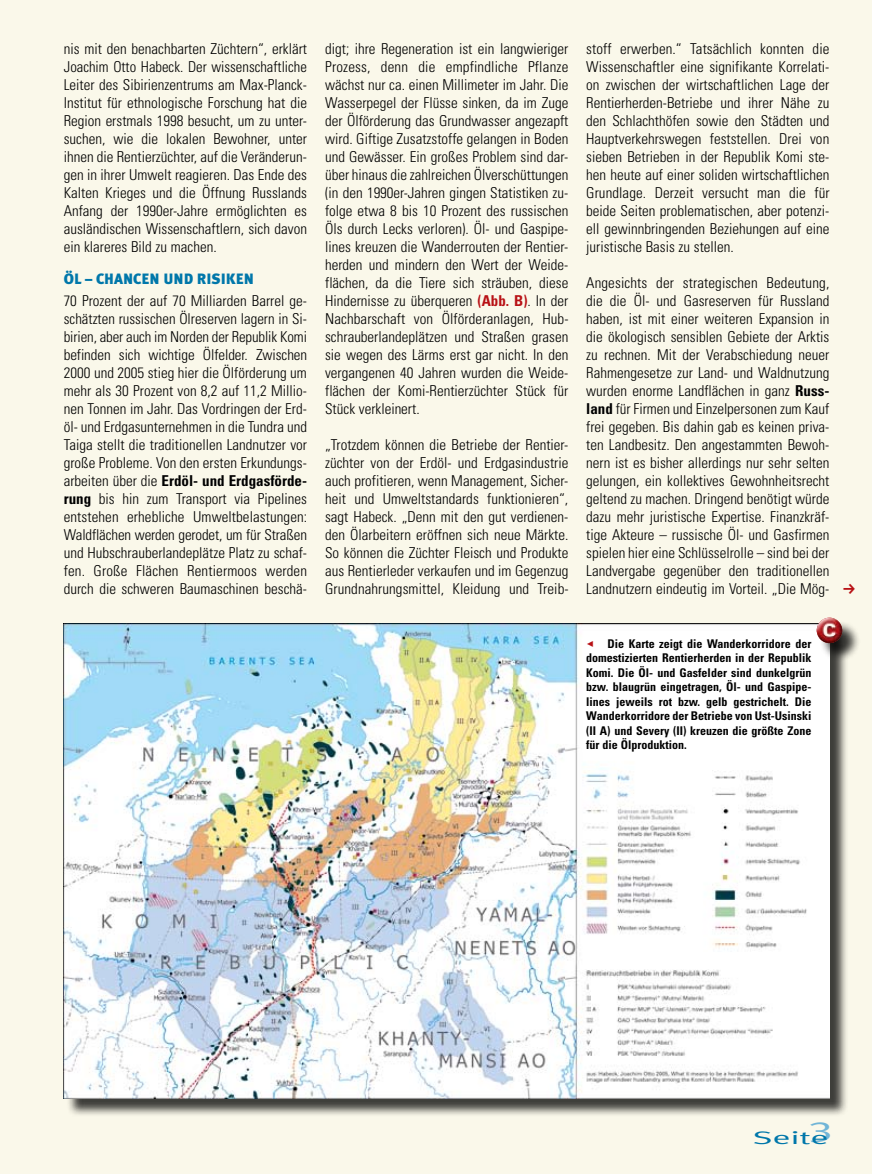
<style>
.page{position:relative;width:872px;height:1174px;background:#faf8ea}
.page>*{position:absolute;margin:0;border:0;box-sizing:border-box;transform-origin:0 0}
.t1{font:18px "Meta Plus Normal";color:#07a;scale:1.96 1}
.t2{font:300 condensed 15px/18px "Univers LT";color:#000;text-align:justify}
.t3{font:900 15px "Meta Plus";color:#07a}
.t4{font:700 condensed 12px/14.4px "Univers LT";color:#000;text-align:justify}
.s1{font-weight:700}
.s2{font-weight:700;color:#b81115}
</style>
<div class="page">
<div style="left:66px;top:626px;width:782px;height:491px;background:#000;opacity:.75"></div>
<img style="left:64px;top:623px;width:765px;height:475px">
<div style="left:819px;top:620px;width:41px;height:41px;background:#000;opacity:.75"></div>
<img style="left:816px;top:617px;width:26px;height:26px;border-radius:13px">
<svg style="left:587px;top:641px;width:6px;height:6px"></svg>
<p class="t2" style="left:64px;top:40px;width:245px">nis mit den benachbarten Züchtern“, erklärt Joachim Otto Habeck. Der wissenschaftliche Leiter des Sibirienzentrums am Max-Planck-Institut für ethnologische Forschung hat die Region erstmals 1998 besucht, um zu unter&shy;suchen, wie die lokalen Bewohner, unter ihnen die Rentierzüchter, auf die Veränderun&shy;gen in ihrer Umwelt reagieren. Das Ende des Kalten Krieges und die Öffnung Russlands Anfang der 1990er-Jahre ermöglichten es ausländischen Wissenschaftlern, sich davon ein klareres Bild zu machen.</p>
<p class="t3" style="left:64px;top:270px;width:192px">ÖL – CHANCEN UND RISIKEN</p>
<p class="t2" style="left:64px;top:292px;width:245px">70 Prozent der auf 70 Milliarden Barrel ge&shy;schätzten russischen Ölreserven lagern in Si&shy;birien, aber auch im Norden der Republik Komi befinden sich wichtige Ölfelder. Zwischen 2000 und 2005 stieg hier die Ölförderung um mehr als 30 Prozent von 8,2 auf 11,2 Millio&shy;nen Tonnen im Jahr. Das Vordringen der Erd&shy;öl- und Erdgasunternehmen in die Tundra und Taiga stellt die traditionellen Landnutzer vor große Probleme. Von den ersten Erkundungs&shy;arbeiten über die <span class="s1">Erdöl- und Erdgasförde&shy;rung</span> bis hin zum Transport via Pipelines entstehen erhebliche Umweltbelastungen:<br>Waldflächen werden gerodet, um für Straßen und Hubschrauberlandeplätze Platz zu schaf&shy;fen. Große Flächen Rentiermoos werden durch die schweren Baumaschinen beschä-</p>
<p class="t2" style="left:325px;top:40px;width:245px">digt; ihre Regeneration ist ein langwieriger Prozess, denn die empfindliche Pflanze wächst nur ca. einen Millimeter im Jahr. Die Wasserpegel der Flüsse sinken, da im Zuge der Ölförderung das Grundwasser angezapft wird. Giftige Zusatzstoffe gelangen in Boden und Gewässer. Ein großes Problem sind dar&shy;über hinaus die zahlreichen Ölverschüttungen (in den 1990er-Jahren gingen Statistiken zu&shy;folge etwa 8 bis 10 Prozent des russischen Öls durch Lecks verloren). Öl- und Gaspipe&shy;lines kreuzen die Wanderrouten der Rentier&shy;herden und mindern den Wert der Weide&shy;flächen, da die Tiere sich sträuben, diese Hindernisse zu überqueren <span class="s2">(Abb. B)</span>. In der Nachbarschaft von Ölförderanlagen, Hub&shy;schrauberlandeplätzen und Straßen grasen sie wegen des Lärms erst gar nicht. In den vergangenen 40 Jahren wurden die Weide&shy;flächen der Komi-Rentierzüchter Stück für Stück verkleinert.</p>
<p class="t2" style="left:325px;top:436px;width:245px">„Trotzdem können die Betriebe der Rentier&shy;züchter von der Erdöl- und Erdgasindustrie auch profitieren, wenn Management, Sicher&shy;heit und Umweltstandards funktionieren“, sagt Habeck. „Denn mit den gut verdienen&shy;den Ölarbeitern eröffnen sich neue Märkte.<br>So können die Züchter Fleisch und Produkte aus Rentierleder verkaufen und im Gegenzug Grundnahrungsmittel, Kleidung und Treib-</p>
<p class="t2" style="left:586px;top:40px;width:245px">stoff erwerben.“ Tatsächlich konnten die Wissenschaftler eine signifikante Korrelati&shy;on zwischen der wirtschaftlichen Lage der Rentierherden-Betriebe und ihrer Nähe zu den Schlachthöfen sowie den Städten und Hauptverkehrswegen feststellen. Drei von sieben Betrieben in der Republik Komi ste&shy;hen heute auf einer soliden wirtschaftlichen Grundlage. Derzeit versucht man die für beide Seiten problematischen, aber potenzi&shy;ell gewinnbringenden Beziehungen auf eine juristische Basis zu stellen.</p>
<p class="t2" style="left:586px;top:274px;width:245px">Angesichts der strategischen Bedeutung, die die Öl- und Gasreserven für Russland haben, ist mit einer weiteren Expansion in die ökologisch sensiblen Gebiete der Arktis zu rechnen. Mit der Verabschiedung neuer Rahmengesetze zur Land- und Waldnutzung wurden enorme Landflächen in ganz <span class="s1">Russ&shy;land</span> für Firmen und Einzelpersonen zum Kauf frei gegeben. Bis dahin gab es keinen priva&shy;ten Landbesitz. Den angestammten Bewoh&shy;nern ist es bisher allerdings nur sehr selten gelungen, ein kollektives Gewohnheitsrecht geltend zu machen. Dringend benötigt würde dazu mehr juristische Expertise. Finanzkräf&shy;tige Akteure – russische Öl- und Gasfirmen spielen hier eine Schlüsselrolle – sind bei der Landvergabe gegenüber den traditionellen Landnutzern eindeutig im Vorteil. „Die Mög-</p>
<p class="t4" style="left:586px;top:636px;width:227px;text-indent:21px">Die Karte zeigt die Wanderkorridore der domestizierten Rentierherden in der Republik Komi. Die Öl- und Gasfelder sind dunkelgrün bzw. blaugrün eingetragen, Öl- und Gaspipe&shy;lines jeweils rot bzw. gelb gestrichelt. Die Wanderkorridore der Betriebe von Ust-Usinski (II A) und Severy (II) kreuzen die größte Zone für die Ölproduktion.</p>
<p class="t1" style="left:753px;top:1127px;width:42px">Seite<sup>3</sup></p>
</div>
